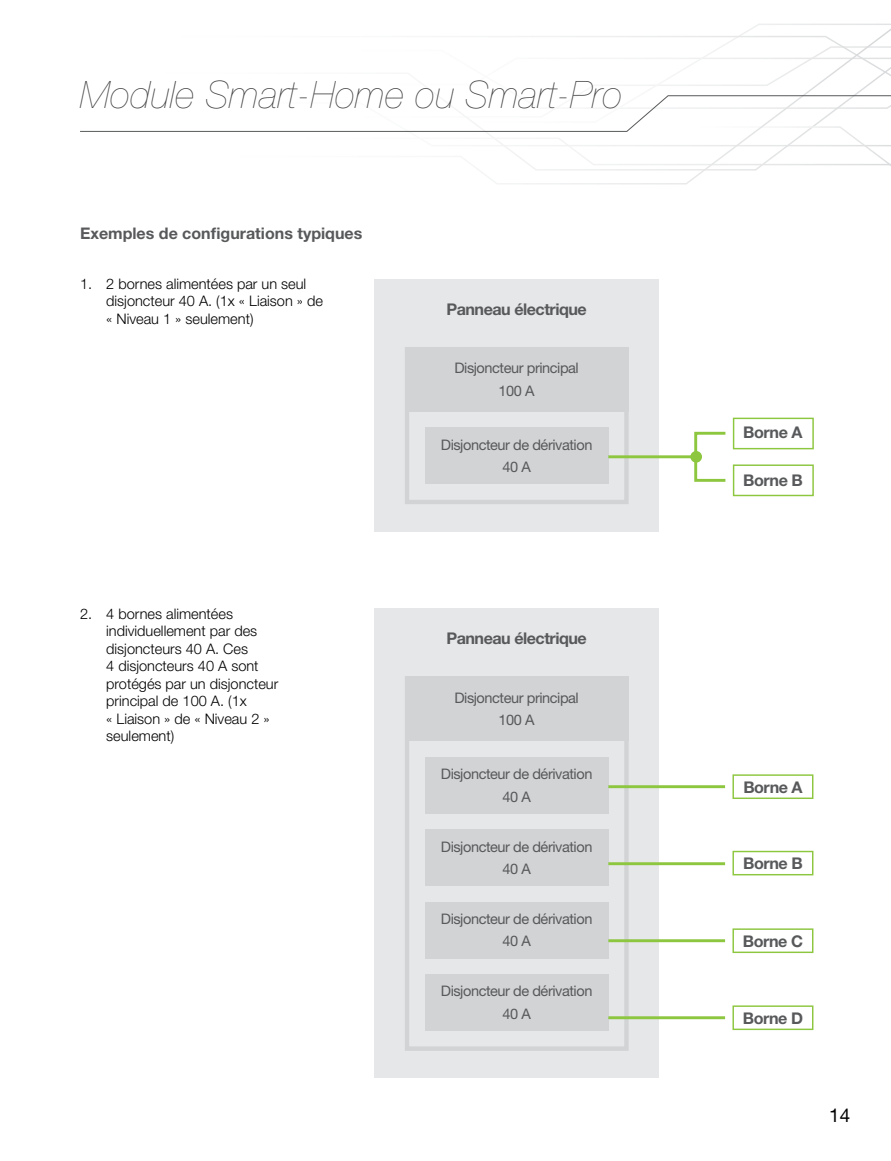
<style>
.page{position:relative;width:891px;height:1161px;background:#fff}
.page>*{position:absolute;margin:0;border:0;box-sizing:border-box;transform-origin:0 0}
.t1{font:italic 200 37.8px "Helvetica Neue LT Std";letter-spacing:.01em;color:#414042}
.t2{font:18.9px "Helvetica Neue LT Std";color:#000}
.t3{font:700 16.2px "Helvetica Neue LT Std";letter-spacing:-.03em;color:#58595b}
.t4{font:700 16.05px "Helvetica Neue LT Std";color:#58595b}
.t5{font:300 14.55px/17.4px "Helvetica Neue LT Std";color:#000}
.t6{font:14.55px/22.4px "Helvetica Neue LT Std";letter-spacing:-.03em;color:#58595b;text-align:center}
</style>
<div class="page">
<svg style="left:475px;top:23px;width:416px;height:72px"></svg>
<div style="left:374px;top:279px;width:285px;height:253px;background:#e6e7e8"></div>
<div style="left:405px;top:347px;width:223px;height:65px;background:#d1d3d4"></div>
<div style="left:425px;top:427px;width:183px;height:57px;background:#d1d3d4"></div>
<div style="left:694px;top:432px;width:33px;height:50px;border:3px solid #8dc63f"></div>
<div style="left:733px;top:418px;width:81px;height:31px;border:1px solid #8dc63f"></div>
<div style="left:733px;top:464px;width:81px;height:32px;border:1px solid #8dc63f"></div>
<div style="left:374px;top:608px;width:285px;height:470px;background:#e6e7e8"></div>
<div style="left:425px;top:974px;width:183px;height:57px;background:#d1d3d4"></div>
<div style="left:405px;top:676px;width:223px;height:65px;background:#d1d3d4"></div>
<div style="left:425px;top:757px;width:183px;height:57px;background:#d1d3d4"></div>
<div style="left:425px;top:829px;width:183px;height:57px;background:#d1d3d4"></div>
<div style="left:425px;top:902px;width:183px;height:56px;background:#d1d3d4"></div>
<div style="left:733px;top:774px;width:80px;height:25px;border:1px solid #8dc63f"></div>
<div style="left:733px;top:851px;width:80px;height:24px;border:1px solid #8dc63f"></div>
<div style="left:733px;top:928px;width:80px;height:25px;border:1px solid #8dc63f"></div>
<div style="left:733px;top:1005px;width:80px;height:25px;border:1px solid #8dc63f"></div>
<svg style="left:80px;top:95px;width:811px;height:90px"></svg>
<div style="left:405px;top:676px;width:224px;height:375px;border:4px solid #d1d3d4"></div>
<div style="left:405px;top:347px;width:224px;height:157px;border:4px solid #d1d3d4"></div>
<hr style="left:608px;top:785px;width:117px;height:3px;background:#8dc63f">
<hr style="left:608px;top:862px;width:117px;height:3px;background:#8dc63f">
<hr style="left:608px;top:939px;width:117px;height:3px;background:#8dc63f">
<hr style="left:608px;top:1016px;width:117px;height:3px;background:#8dc63f">
<hr style="left:608px;top:455px;width:88px;height:3px;background:#8dc63f">
<div style="left:690px;top:451px;width:12px;height:12px;background:#8dc63f;border-radius:50%"></div>
<h1 class="t1" style="left:80px;top:74px;width:544px">Module Smart-Home ou Smart-Pro</h1>
<p class="t4" style="left:80px;top:224px;width:284px">Exemples de configurations typiques</p>
<p class="t5" style="left:106px;top:274px;width:218px;text-indent:-26px">1. 2 bornes alimentées par un seul disjoncteur 40 A. (1x « Liaison » de « Niveau 1 » seulement)</p>
<p class="t5" style="left:106px;top:605px;width:174px;text-indent:-26px">2. 4 bornes alimentées individuellement par des disjoncteurs 40 A. Ces<br>4 disjoncteurs 40 A sont protégés par un disjoncteur principal de 100 A. (1x<br>« Liaison » de « Niveau 2 » seulement)</p>
<p class="t3" style="left:446px;top:299px;width:142px">Panneau électrique</p>
<p class="t6" style="left:454px;top:357px;width:126px">Disjoncteur principal<br>100 A</p>
<p class="t6" style="left:441px;top:433px;width:153px">Disjoncteur de dérivation<br>40 A</p>
<p class="t3" style="left:446px;top:629px;width:142px">Panneau électrique</p>
<p class="t6" style="left:454px;top:686px;width:126px">Disjoncteur principal<br>100 A</p>
<p class="t6" style="left:441px;top:763px;width:153px">Disjoncteur de dérivation<br>40 A</p>
<p class="t6" style="left:441px;top:835px;width:153px">Disjoncteur de dérivation<br>40 A</p>
<p class="t6" style="left:441px;top:908px;width:153px">Disjoncteur de dérivation<br>40 A</p>
<p class="t6" style="left:441px;top:980px;width:153px">Disjoncteur de dérivation<br>40 A</p>
<p class="t3" style="left:743px;top:422px;width:61px">Borne A</p>
<p class="t3" style="left:743px;top:471px;width:61px">Borne B</p>
<p class="t3" style="left:743px;top:777px;width:61px">Borne A</p>
<p class="t3" style="left:743px;top:854px;width:61px">Borne B</p>
<p class="t3" style="left:743px;top:931px;width:62px">Borne C</p>
<p class="t3" style="left:743px;top:1008px;width:62px">Borne D</p>
<p class="t2" style="left:829px;top:1104px;width:23px">14</p>
</div>
